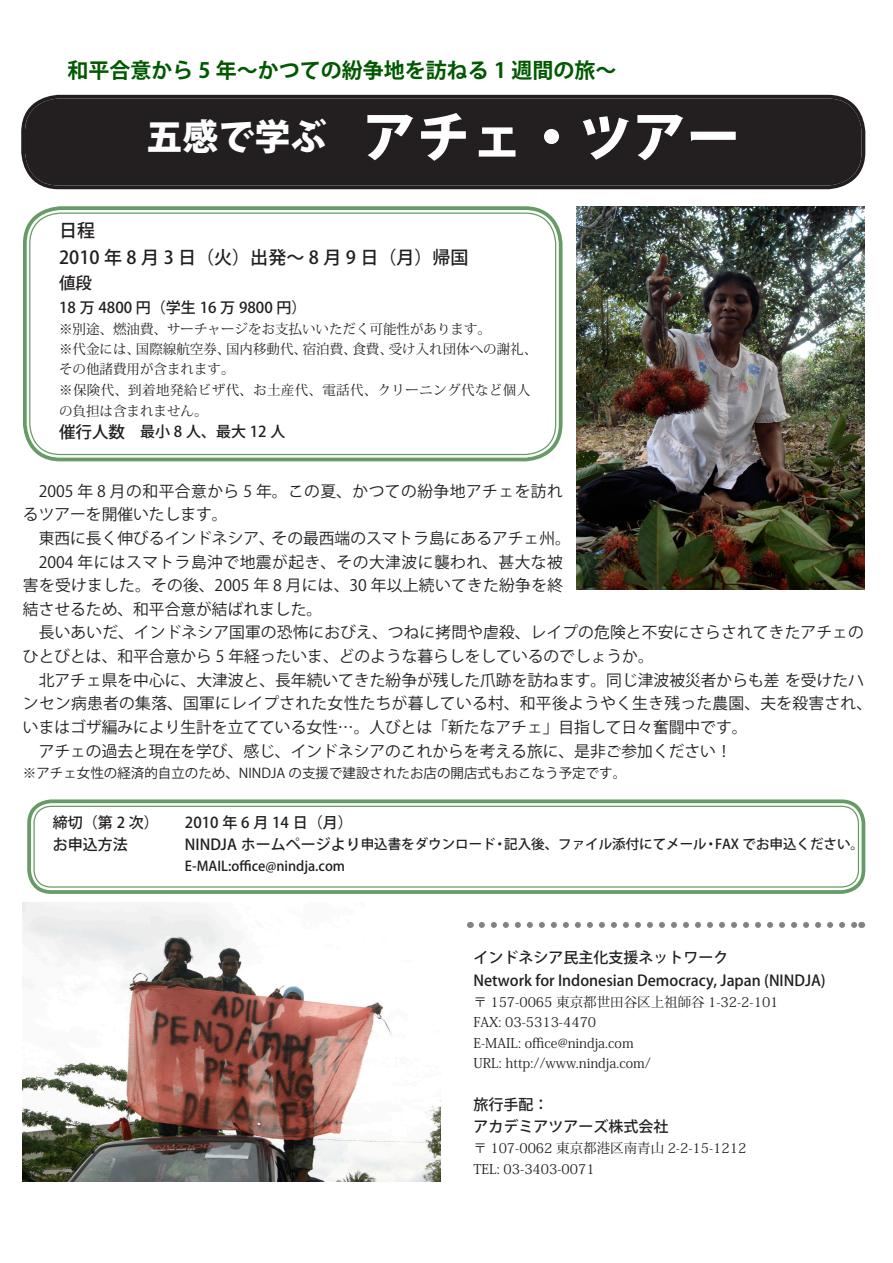
<style>
.page{position:relative;width:893px;height:1263px;background:#fff}
.page>*{position:absolute;margin:0;border:0;box-sizing:border-box;transform-origin:0 0}
.t1{font:800 54px "Koz Go Pro";color:#fff}
.t2{font:700 21px "Koz Go Pro";color:#005800}
.t3{font:500 18px "Koz Go Pro";color:#231f20}
.t4{font:500 16.5px "Koz Go Pro";color:#231f20}
.t5{font:15.75px/23.7px "Koz Go Pro";color:#231f20}
.t6{font:15.75px/23.7px "Koz Go Pro";letter-spacing:.03em;color:#231f20}
.t7{font:500 15px "Koz Go Pro";color:#231f20}
.t8{font:13.5px/20.2px "Koz Min Pro";color:#231f20}
.t9{font:500 13.5px "Koz Go Pro";color:#231f20}
.t10{font:13.5px "Koz Go Pro";color:#231f20}
.t11{font:13.5px/21px "Koz Min Pro";letter-spacing:.03em;color:#231f20}
.s1{font-size:36px}
.s2{font-size:16.5px}
.s3{font-size:15px}
</style>
<div class="page">
<div style="left:25px;top:99px;width:837px;height:86px;background:#231f20;border-radius:34px"></div>
<div style="left:21px;top:95px;width:844px;height:94px;border:4px solid #231f20;border-radius:36px"></div>
<div style="left:27px;top:101px;width:832px;height:82px;border:1px solid #231f20;border-radius:31px"></div>
<div style="left:27px;top:799px;width:838px;height:95px;border:4px solid #669b66;border-radius:22px"></div>
<div style="left:33px;top:806px;width:826px;height:82px;border:1px solid #669b66;border-radius:17px"></div>
<div style="left:23px;top:206px;width:540px;height:255px;border:4px solid #669b66;border-radius:36px"></div>
<div style="left:29px;top:212px;width:527px;height:243px;border:1px solid #669b66;border-radius:31px"></div>
<svg style="left:482px;top:922px;width:373px;height:6px"></svg>
<img style="left:577px;top:206px;width:287px;height:383px">
<img style="left:23px;top:903px;width:417px;height:278px">
<p class="t2" style="left:67px;top:57px;width:551px">和平合意から 5 年～かつての紛争地を訪ねる 1 週間の旅～</p>
<p class="t1" style="left:146px;top:102px;width:595px"><span class="s1">五感で学ぶ</span> アチェ・ツアー</p>
<p class="t3" style="left:59px;top:218px;width:37px">日程</p>
<p class="t3" style="left:59px;top:245px;width:411px">2010 年 8 月 3 日（火）出発～ 8 月 9 日（月）帰国</p>
<p class="t4" style="left:59px;top:273px;width:34px">値段</p>
<p class="t7" style="left:59px;top:298px;width:249px">18 万 4800 円（学生 16 万 9800 円）</p>
<p class="t8" style="left:59px;top:318px;width:433px">※別途、燃油費、サーチャージをお支払いいただく可能性があります。</p>
<p class="t8" style="left:59px;top:339px;width:480px">※代金には、国際線航空券、国内移動代、宿泊費、食費、受け入れ団体への謝礼、その他諸費用が含まれます。</p>
<p class="t11" style="left:59px;top:379px;width:473px">※保険代、到着地発給ビザ代、お土産代、電話代、クリーニング代など個人の負担は含まれません。</p>
<p class="t7" style="left:59px;top:422px;width:228px"><span class="s2">催行人数</span>　最小 8 人、最大 12 人</p>
<p class="t6" style="left:23px;top:479px;width:541px">　2005 年 8 月の和平合意から 5 年。この夏、かつての紛争地アチェを訪れるツアーを開催いたします。</p>
<p class="t5" style="left:23px;top:527px;width:549px">　東西に長く伸びるインドネシア、その最西端のスマトラ島にあるアチェ州。</p>
<p class="t5" style="left:23px;top:550px;width:542px;text-align:justify">　2004 年にはスマトラ島沖で地震が起き、その大津波に襲われ、甚大な被害を受けました。その後、2005 年 8 月には、30 年以上続いてきた紛争を終結させるため、和平合意が結ばれました。</p>
<p class="t5" style="left:23px;top:621px;width:842px">　長いあいだ、インドネシア国軍の恐怖におびえ、つねに拷問や虐殺、レイプの危険と不安にさらされてきたアチェのひとびとは、和平合意から 5 年経ったいま、どのような暮らしをしているのでしょうか。</p>
<p class="t5" style="left:23px;top:668px;width:851px">　北アチェ県を中心に、大津波と、長年続いてきた紛争が残した爪跡を訪ねます。同じ津波被災者からも差 を受けたハンセン病患者の集落、国軍にレイプされた女性たちが暮している村、和平後ようやく生き残った農園、夫を殺害され、いまはゴザ編みにより生計を立てている女性…。人びとは「新たなアチェ」目指して日々奮闘中です。</p>
<p class="t5" style="left:23px;top:739px;width:710px">　アチェの過去と現在を学び、感じ、インドネシアのこれからを考える旅に、是非ご参加ください！</p>
<p class="t10" style="left:23px;top:764px;width:605px">※アチェ女性の経済的自立のため、NINDJA の支援で建設されたお店の開店式もおこなう予定です。</p>
<p class="t7" style="left:23px;top:812px;width:137px">　　締切（第 2 次）</p>
<p class="t7" style="left:185px;top:812px;width:169px">2010 年 6 月 14 日（月）</p>
<p class="t7" style="left:23px;top:835px;width:107px">　　お申込方法</p>
<p class="t9" style="left:185px;top:836px;width:681px"><span class="s3">NINDJA ホームページより</span>申込書をダウンロード・記入後、ファイル添付にてメール・FAX でお申込ください。</p>
<p class="t9" style="left:185px;top:857px;width:162px">E-MAIL:office@nindja.com</p>
<p class="t7" style="left:473px;top:948px;width:256px">インドネシア民主化支援ネットワーク</p>
<p class="t7" style="left:473px;top:971px;width:354px">Network for Indonesian Democracy, Japan (NINDJA)</p>
<p class="t8" style="left:473px;top:992px;width:307px">〒 157-0065 東京都世田谷区上祖師谷 1-32-2-101</p>
<p class="t8" style="left:473px;top:1012px;width:124px">FAX: 03-5313-4470</p>
<p class="t8" style="left:473px;top:1032px;width:162px">E-MAIL: office@nindja.com</p>
<p class="t8" style="left:473px;top:1052px;width:179px">URL: http://www.nindja.com/</p>
<p class="t7" style="left:473px;top:1094px;width:76px">旅行手配：</p>
<p class="t7" style="left:473px;top:1117px;width:196px">アカデミアツアーズ株式会社</p>
<p class="t8" style="left:473px;top:1138px;width:274px">〒 107-0062 東京都港区南青山 2-2-15-1212</p>
<p class="t8" style="left:473px;top:1158px;width:123px">TEL: 03-3403-0071</p>
</div>
